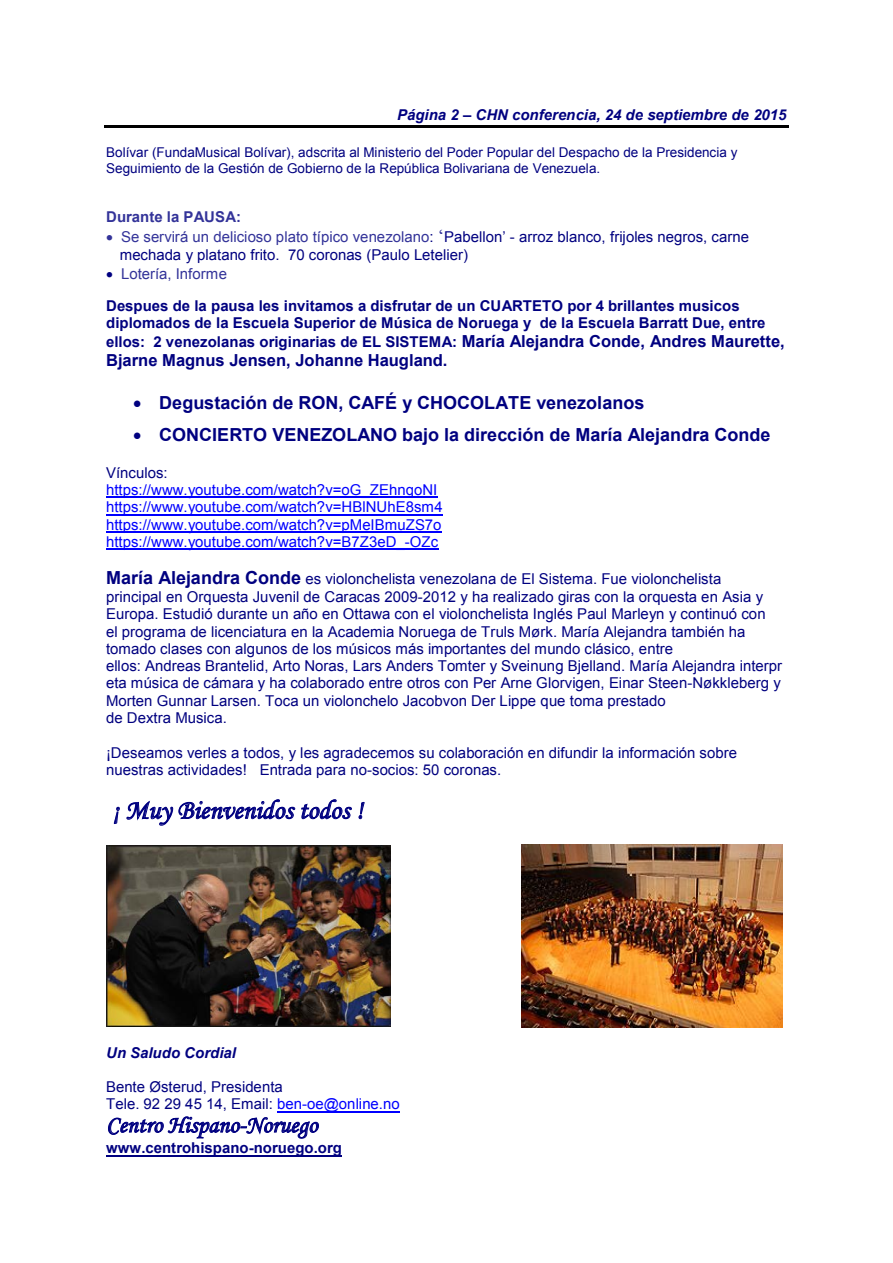
<style>
.page{position:relative;width:893px;height:1263px;background:#fff}
.page>*{position:absolute;margin:0;border:0;box-sizing:border-box;transform-origin:0 0}
.t1{font:27px "Monotype Corsiva";color:#000080}
.t2{font:24px "Monotype Corsiva";color:#000080}
.t3{font:700 18px "Arial";color:#000080}
.t4{font:700 16.5px "Arial";color:#000080}
.t5{font:15px/17.4px "Arial";color:#000080}
.t6{font:700 15px/32.4px "Arial";letter-spacing:.005em;color:#000080}
.t7{font:15px/17.2px "Arial";color:#00f}
.t8{font:italic 700 15px "Arial";color:#000080}
.t9{font:700 15px "Arial";letter-spacing:.005em;color:#339}
.t10{font:13.5px/15.5px "Arial";letter-spacing:.005em;color:#000080}
.s1{color:#339}
.s2{font-family:"Times New Roman";font-size:18px}
.s3{font-weight:400;color:#339}
.s4{font-size:16.5px}
.s5{font-weight:700;font-size:18px}
.s6{color:#00f}
</style>
<div class="page">
<hr style="left:104px;top:125px;width:685px;height:2px;background:#000">
<hr style="left:106px;top:497px;width:331px;height:1px;background:#00f">
<hr style="left:106px;top:514px;width:337px;height:1px;background:#00f">
<hr style="left:106px;top:531px;width:336px;height:1px;background:#00f">
<hr style="left:106px;top:549px;width:332px;height:1px;background:#00f">
<svg style="left:114px;top:806px;width:6px;height:18px"></svg>
<svg style="left:126px;top:799px;width:226px;height:27px"></svg>
<svg style="left:358px;top:801px;width:7px;height:19px"></svg>
<img style="left:106px;top:845px;width:284px;height:182px">
<img style="left:521px;top:844px;width:261px;height:183px">
<hr style="left:277px;top:1111px;width:123px;height:1px;background:#00f">
<svg style="left:108px;top:1116px;width:211px;height:23px"></svg>
<hr style="left:106px;top:1155px;width:236px;height:1px;background:#000080">
<p class="t8" style="left:397px;top:105px;width:391px">Página 2 – CHN conferencia, 24 de septiembre de 2015</p>
<p class="t10" style="left:106px;top:145px;width:633px">Bolívar (FundaMusical Bolívar), adscrita al Ministerio del Poder Popular del Despacho de la Presidencia y<br>Seguimiento de la Gestión de Gobierno de la República Bolivariana de Venezuela.</p>
<p class="t9" style="left:106px;top:207px;width:136px">Durante la PAUSA:</p>
<p class="t5" style="left:120px;top:227px;width:631px;line-height:18.3px;text-indent:-13px"><span class="s1">• Se servirá un delicioso plato típico venezolano</span>: <span class="s2">‘</span>Pabellon’ - arroz blanco, frijoles negros, carne mechada y platano frito. 70 coronas (Paulo Letelier)</p>
<p class="t6" style="left:106px;top:258px;width:635px">• <span class="s3">Lotería, Informe<br></span>Despues de la pausa les invitamos a disfrutar de un CUARTETO por 4 brillantes musicos</p>
<p class="t6" style="left:106px;top:314px;width:680px;line-height:18.8px">diplomados de la Escuela Superior de Música de Noruega y de la Escuela Barratt Due, entre ellos: 2 venezolanas originarias de EL SISTEMA: <span class="s4">María Alejandra Conde, Andres Maurette,</span></p>
<p class="t4" style="left:106px;top:349px;width:343px">Bjarne Magnus Jensen, Johanne Haugland.</p>
<p class="t3" style="left:133px;top:390px;width:513px">• Degustación de RON, CAFÉ y CHOCOLATE venezolanos</p>
<p class="t3" style="left:133px;top:422px;width:639px">• CONCIERTO VENEZOLANO bajo la dirección de María Alejandra Conde</p>
<p class="t5" style="left:106px;top:464px;width:63px">Vínculos:</p>
<p class="t7" style="left:106px;top:481px;width:338px">https://www.youtube.com/watch?v=oG_ZEhnqoNI https://www.youtube.com/watch?v=HBlNUhE8sm4 https://www.youtube.com/watch?v=pMeIBmuZS7o https://www.youtube.com/watch?v=B7Z3eD_-OZc</p>
<p class="t5" style="left:106px;top:570px;width:678px"><span class="s5">María Alejandra Conde</span> es violonchelista venezolana de El Sistema. Fue violonchelista<br>principal en Orquesta Juvenil de Caracas 2009-2012 y ha realizado giras con la orquesta en Asia y Europa. Estudió durante un año en Ottawa con el violonchelista Inglés Paul Marleyn y continuó con<br>el programa de licenciatura en la Academia Noruega de Truls Mørk. María Alejandra también ha tomado clases con algunos de los músicos más importantes del mundo clásico, entre<br>ellos: Andreas Brantelid, Arto Noras, Lars Anders Tomter y Sveinung Bjelland. María Alejandra interpr eta música de cámara y ha colaborado entre otros con Per Arne Glorvigen, Einar Steen-Nøkkleberg y Morten Gunnar Larsen. Toca un violonchelo Jacobvon Der Lippe que toma prestado<br>de Dextra Musica.</p>
<p class="t5" style="left:106px;top:744px;width:632px">¡Deseamos verles a todos, y les agradecemos su colaboración en difundir la información sobre nuestras actividades! Entrada para no-socios: 50 coronas.</p>
<h1 class="t1" style="left:112px;top:794px;width:253px">¡ Muy Bienvenidos todos !</h1>
<p class="t8" style="left:106px;top:1042px;width:131px">Un Saludo Cordial</p>
<p class="t5" style="left:106px;top:1078px;width:295px">Bente Østerud, Presidenta<br>Tele. 92 29 45 14, Email: <span class="s6">ben-oe@online.no</span></p>
<h2 class="t2" style="left:106px;top:1110px;width:213px">Centro Hispano-Noruego</h2>
<p class="t6" style="left:106px;top:1132px;width:237px">www.centrohispano-noruego.org</p>
</div>
